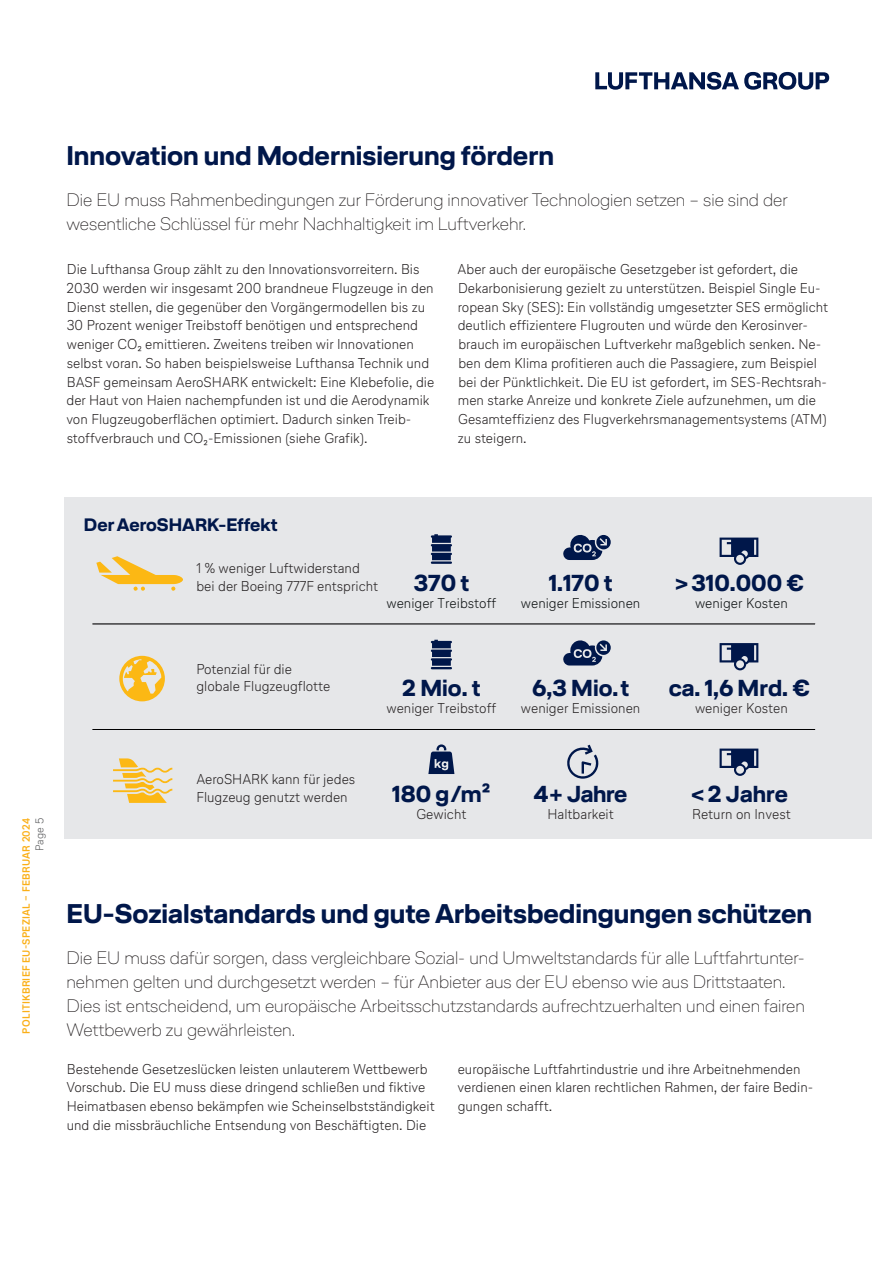
<style>
.page{position:relative;width:893px;height:1263px;background:#fff}
.page>*{position:absolute;margin:0;border:0;box-sizing:border-box;transform-origin:0 0}
.t1{font:700 27px "Lufthansa Head";color:#00174a}
.t2{font:700 23.1px "Lufthansa Head";color:#00174a}
.t3{font:100 18px/24px "Lufthansa Head";color:#231f20}
.t4{font:700 18px "Lufthansa Head";color:#00174a}
.t5{font:300 14.25px/18.8px "Lufthansa Text";color:#231f20}
.t6{font:300 14.25px "Lufthansa Text";color:#0c1011}
.t7{font:300 11.25px "Lufthansa Text";color:#57585a}
.t8{font:700 10.5px "Lufthansa Text";letter-spacing:.02em;color:#faaf18}
</style>
<div class="page">
<svg style="left:595px;top:72px;width:234px;height:18px"></svg>
<div style="left:64px;top:497px;width:808px;height:341px;background:#e6e7e9"></div>
<svg style="left:720px;top:538px;width:38px;height:27px"></svg>
<svg style="left:563px;top:535px;width:48px;height:25px"></svg>
<svg style="left:567px;top:745px;width:32px;height:34px"></svg>
<svg style="left:428px;top:744px;width:26px;height:30px"></svg>
<svg style="left:113px;top:758px;width:59px;height:45px"></svg>
<svg style="left:119px;top:656px;width:46px;height:45px"></svg>
<svg style="left:96px;top:556px;width:87px;height:35px"></svg>
<hr style="left:92px;top:624px;width:723px;height:1px;background:#000001">
<hr style="left:431px;top:553px;width:21px;height:2px;background:#00174a">
<hr style="left:431px;top:561px;width:21px;height:3px;background:#00174a">
<hr style="left:431px;top:544px;width:21px;height:2px;background:#00174a">
<svg style="left:431px;top:534px;width:21px;height:9px"></svg>
<svg style="left:720px;top:643px;width:38px;height:27px"></svg>
<svg style="left:563px;top:640px;width:48px;height:25px"></svg>
<hr style="left:92px;top:729px;width:723px;height:1px;background:#000001">
<hr style="left:431px;top:658px;width:21px;height:3px;background:#00174a">
<hr style="left:431px;top:667px;width:21px;height:2px;background:#00174a">
<hr style="left:431px;top:650px;width:21px;height:2px;background:#00174a">
<svg style="left:431px;top:640px;width:21px;height:8px"></svg>
<svg style="left:720px;top:748px;width:38px;height:28px"></svg>
<h1 class="t1" style="left:67px;top:136px;width:489px">Innovation und Modernisierung fördern</h1>
<p class="t3" style="left:66px;top:187px;width:723px">Die EU muss Rahmenbedingungen zur Förderung innovativer Technologien setzen – sie sind der wesentliche Schlüssel für mehr Nachhaltigkeit im Luftverkehr.</p>
<p class="t5" style="left:66px;top:259px;width:369px">Die Lufthansa Group zählt zu den Innovationsvorreitern. Bis 2030 werden wir insgesamt 200 brandneue Flugzeuge in den Dienst stellen, die gegenüber den Vorgängermodellen bis zu 30 Prozent weniger Treibstoff benötigen und entsprechend weniger CO₂ emittieren. Zweitens treiben wir Innovationen selbst voran. So haben beispielsweise Lufthansa Technik und BASF gemeinsam AeroSHARK entwickelt: Eine Klebefolie, die der Haut von Haien nachempfunden ist und die Aerodynamik von Flugzeugoberflächen optimiert. Dadurch sinken Treib&shy;stoffverbrauch und CO₂-Emissionen (siehe Grafik).</p>
<p class="t5" style="left:458px;top:259px;width:372px">Aber auch der europäische Gesetzgeber ist gefordert, die Dekarbonisierung gezielt zu unterstützen. Beispiel Single Eu&shy;ropean Sky (SES): Ein vollständig umgesetzter SES ermöglicht deutlich effizientere Flugrouten und würde den Kerosinver&shy;brauch im europäischen Luftverkehr maßgeblich senken. Ne&shy;ben dem Klima profitieren auch die Passagiere, zum Beispiel bei der Pünktlichkeit. Die EU ist gefordert, im SES-Rechtsrah&shy;men starke Anreize und konkrete Ziele aufzunehmen, um die Gesamteffizienz des Flugverkehrsmanagementsystems (ATM) zu steigern.</p>
<p class="t4" style="left:84px;top:512px;width:195px">Der AeroSHARK-Effekt</p>
<p class="t5" style="left:196px;top:559px;width:183px;line-height:17.1px">1 % weniger Luftwiderstand bei der Boeing 777F entspricht</p>
<h2 class="t2" style="left:414px;top:566px;width:57px">370 t</h2>
<p class="t6" style="left:386px;top:593px;width:111px">weniger Treibstoff</p>
<p class="t5" style="left:196px;top:660px;width:135px;line-height:17.1px">Potenzial für die globale Flugzeugflotte</p>
<h2 class="t2" style="left:402px;top:672px;width:80px">2 Mio. t</h2>
<h2 class="t2" style="left:549px;top:566px;width:65px">1.170 t</h2>
<p class="t6" style="left:521px;top:593px;width:121px">weniger Emissionen</p>
<h2 class="t2" style="left:674px;top:566px;width:131px">&gt;310.000 €</h2>
<p class="t6" style="left:695px;top:593px;width:94px">weniger Kosten</p>
<h2 class="t2" style="left:532px;top:672px;width:98px">6,3 Mio.t</h2>
<h2 class="t2" style="left:669px;top:672px;width:143px">ca. 1,6 Mrd. €</h2>
<p class="t5" style="left:386px;top:698px;width:111px">weniger Treibstoff</p>
<p class="t5" style="left:521px;top:698px;width:121px">weniger Emissionen</p>
<p class="t5" style="left:695px;top:698px;width:94px">weniger Kosten</p>
<p class="t8" style="left:19px;top:1033px;width:217px;rotate:-90deg">POLITIKBRIEF EU-SPEZIAL – FEBRUAR 2024</p>
<p class="t7" style="left:32px;top:851px;width:34px;rotate:-90deg">Page 5</p>
<p class="t5" style="left:196px;top:770px;width:160px;line-height:17.1px">AeroSHARK kann für jedes<br>Flugzeug genutzt werden</p>
<h2 class="t2" style="left:392px;top:777px;width:100px">180 g/m²</h2>
<h2 class="t2" style="left:534px;top:777px;width:95px">4+ Jahre</h2>
<h2 class="t2" style="left:691px;top:777px;width:99px">&lt;2 Jahre</h2>
<p class="t5" style="left:416px;top:804px;width:52px">Gewicht</p>
<p class="t5" style="left:547px;top:804px;width:68px">Haltbarkeit</p>
<p class="t5" style="left:692px;top:804px;width:100px">Return on Invest</p>
<h1 class="t1" style="left:67px;top:894px;width:747px">EU-Sozialstandards und gute Arbeitsbedingungen schützen</h1>
<p class="t3" style="left:66px;top:945px;width:740px">Die EU muss dafür sorgen, dass vergleichbare Sozial- und Umweltstandards für alle Luftfahrtunter&shy;nehmen gelten und durchgesetzt werden – für Anbieter aus der EU ebenso wie aus Drittstaaten.<br>Dies ist entscheidend, um europäische Arbeitsschutzstandards aufrechtzuerhalten und einen fairen Wettbewerb zu gewährleisten.</p>
<p class="t5" style="left:66px;top:1059px;width:370px">Bestehende Gesetzeslücken leisten unlauterem Wettbewerb Vorschub. Die EU muss diese dringend schließen und fiktive Heimatbasen ebenso bekämpfen wie Scheinselbstständigkeit und die missbräuchliche Entsendung von Beschäftigten. Die</p>
<p class="t5" style="left:458px;top:1059px;width:357px">europäische Luftfahrtindustrie und ihre Arbeitnehmenden verdienen einen klaren rechtlichen Rahmen, der faire Bedin&shy;gungen schafft.</p>
</div>
